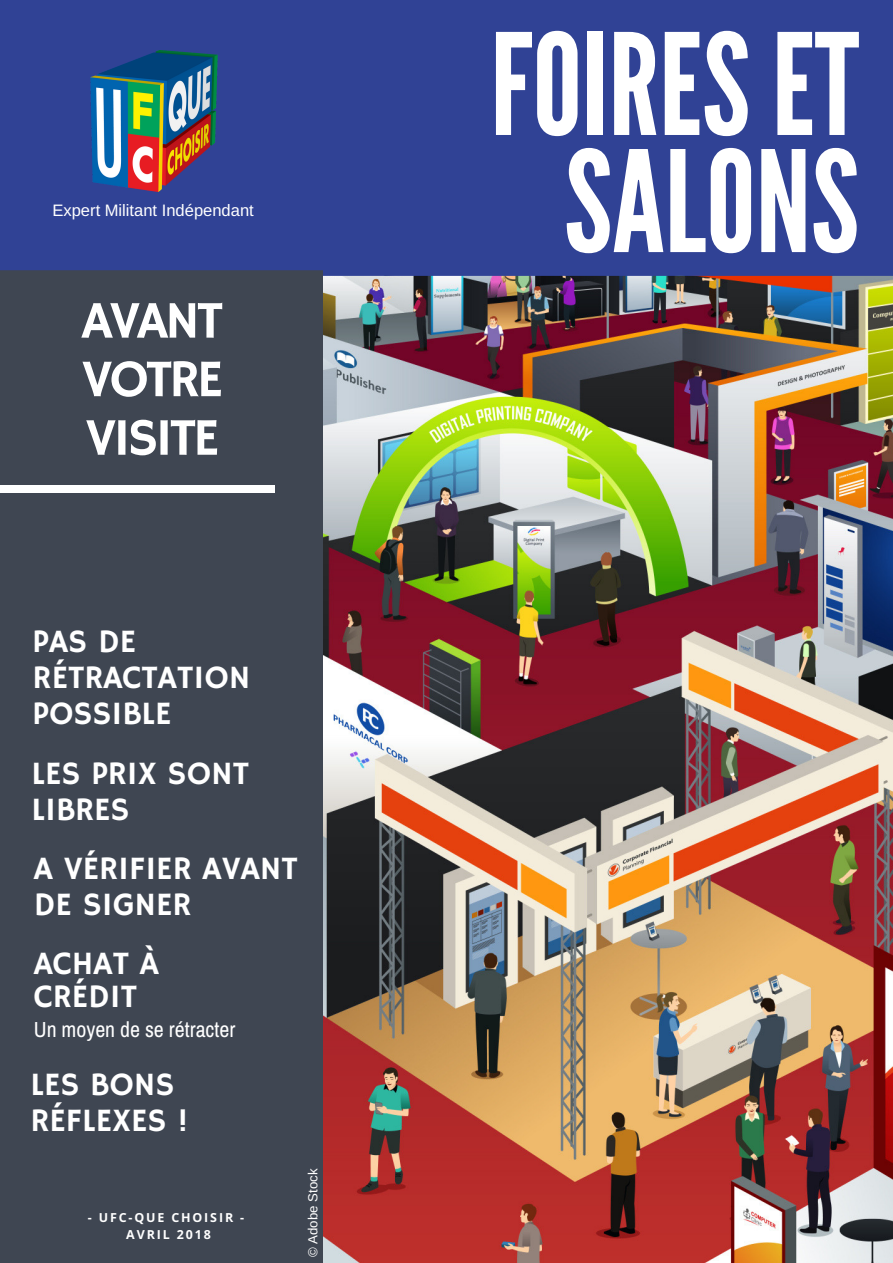
<style>
.page{position:relative;width:893px;height:1263px;background:#fff}
.page>*{position:absolute;margin:0;border:0;box-sizing:border-box;transform-origin:0 0}
.t1{font:140.25px/117.1px "League Gothic";color:#fff;text-align:center}
.t2{font:52.95px/58.5px "Hammersmith One";letter-spacing:-.06em;color:#fff;text-align:justify}
.t3{font:32.7px/36px "Hammersmith One";color:#fff}
.t4{font:21.75px "Archivo Narrow";color:#fff}
.t5{font:16.5px "Arimo";color:#fff}
.t6{font:13.2px "Arimo";color:#fff}
.t7{font:700 12.45px/17px "Open Sans";letter-spacing:.15em;color:#fff;text-align:center}
</style>
<div class="page">
<img style="left:323px;top:276px;width:570px;height:987px">
<div style="left:0;top:0;width:893px;height:276px;background:#304295"></div>
<div style="left:0;top:270px;width:323px;height:993px;background:#3f4652"></div>
<img style="left:90px;top:51px;width:128px;height:140px">
<div style="left:0;top:485px;width:274px;height:8px;background:#fff"></div>
<p class="t5" style="left:52px;top:201px;width:203px">Expert Militant Indépendant</p>
<h2 class="t2" style="left:82px;top:294px;width:143px">AVANT VOTRE VISITE</h2>
<p class="t3" style="left:33px;top:625px;width:219px">PAS DE<br>RÉTRACTATION<br>POSSIBLE</p>
<p class="t3" style="left:32px;top:757px;width:219px">LES PRIX SONT<br>LIBRES</p>
<p class="t3" style="left:34px;top:851px;width:266px">A VÉRIFIER AVANT<br>DE SIGNER</p>
<p class="t3" style="left:34px;top:948px;width:127px;line-height:32.7px">ACHAT À<br>CRÉDIT</p>
<p class="t4" style="left:34px;top:1017px;width:203px">Un moyen de se rétracter</p>
<p class="t3" style="left:30px;top:1068px;width:159px">LES BONS<br>RÉFLEXES !</p>
<p class="t7" style="left:88px;top:1208px;width:158px">- UFC-QUE CHOISIR -<br>AVRIL 2018</p>
<p class="t6" style="left:306px;top:1257px;width:90px;rotate:-90deg">© Adobe Stock</p>
<h1 class="t1" style="left:490px;top:29px;width:370px">FOIRESET<br>SALONS</h1>
</div>
